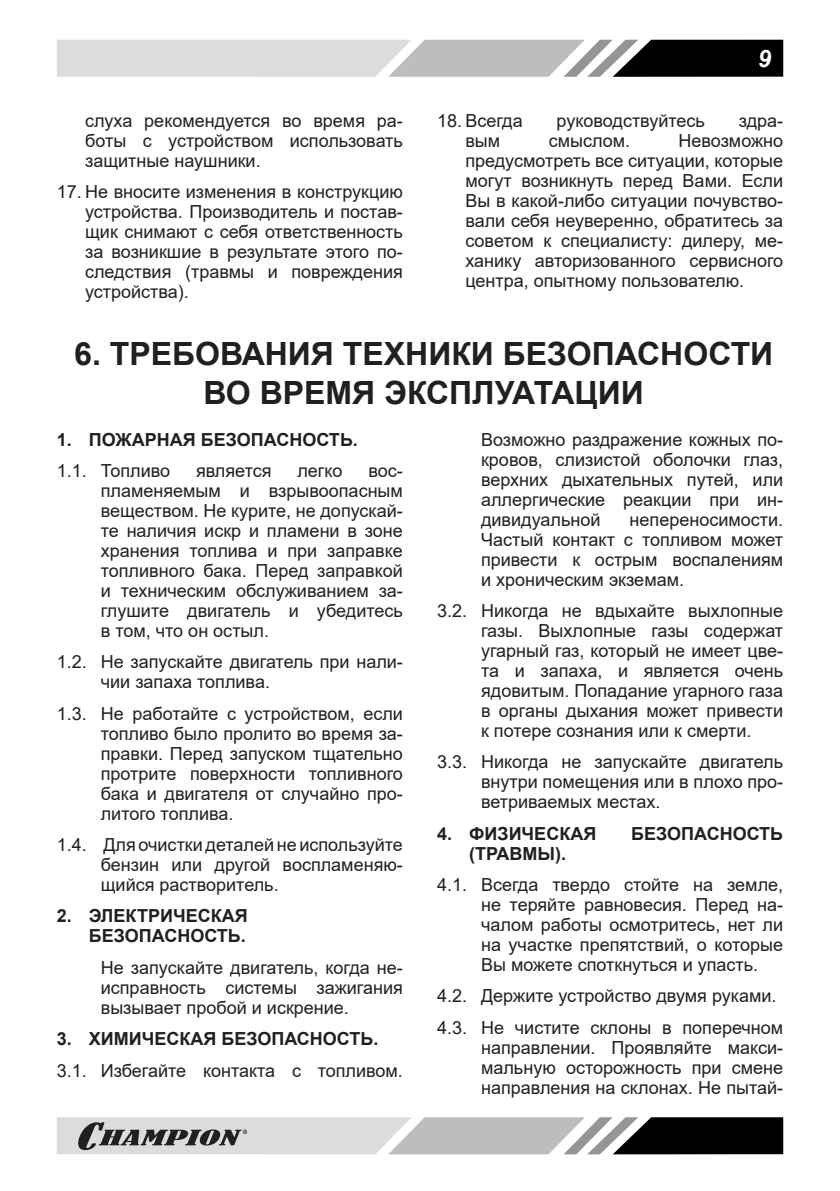
<style>
.page{position:relative;width:840px;height:1191px;background:#fff}
.page>*{position:absolute;margin:0;border:0;box-sizing:border-box;transform-origin:0 0}
.t1{font:700 32px/38.4px "Arial";color:#221f1f;text-align:center}
.t2{font:italic 700 24px "Arial";color:#fff}
.t3{font:18px/20px "Arial";color:#221f1f;text-align:justify}
.t4{font:700 18px/20px "Arial";color:#221f1f;text-align:right}
</style>
<div class="page">
<svg style="left:57px;top:40px;width:725px;height:37px;background:#a7a8a9"></svg>
<svg style="left:57px;top:1117px;width:725px;height:37px;background:#9b9c9d"></svg>
<p class="t3" style="left:85px;top:110px;width:319px">слуха рекомендуется во время ра&shy;боты с устройством использовать защитные наушники.</p>
<p class="t3" style="left:85px;top:181px;width:319px;text-indent:-28px">17. Не вносите изменения в конструкцию устройства. Производитель и постав&shy;щик снимают с себя ответственность за возникшие в результате этого по&shy;следствия (травмы и повреждения устройства).</p>
<h2 class="t2" style="left:757px;top:44px;width:15px">9</h2>
<p class="t3" style="left:437px;top:110px;width:87px">18. Всегда</p>
<p class="t3" style="left:556px;top:110px;width:150px">руководствуйтесь</p>
<p class="t3" style="left:738px;top:110px;width:46px">здра-</p>
<p class="t3" style="left:465px;top:130px;width:36px">вым</p>
<p class="t3" style="left:548px;top:130px;width:83px">смыслом.</p>
<p class="t3" style="left:465px;top:130px;width:319px;text-indent:213px">Невозможно предусмотреть все ситуации, которые могут возникнуть перед Вами. Если Вы в какой-либо ситуации почувство&shy;вали себя неуверенно, обратитесь за советом к специалисту: дилеру, ме&shy;ханику авторизованного сервисного центра, опытному пользователю.</p>
<h1 class="t1" style="left:74px;top:335px;width:700px">6. ТРЕБОВАНИЯ ТЕХНИКИ БЕЗОПАСНОСТИ<br>ВО ВРЕМЯ ЭКСПЛУАТАЦИИ</h1>
<p class="t4" style="left:57px;top:429px;width:302px">1. ПОЖАРНАЯ БЕЗОПАСНОСТЬ.</p>
<p class="t3" style="left:57px;top:460px;width:115px">1.1. Топливо</p>
<p class="t3" style="left:196px;top:460px;width:77px">является</p>
<p class="t3" style="left:297px;top:460px;width:47px">легко</p>
<p class="t3" style="left:481px;top:429px;width:303px">Возможно раздражение кожных по&shy;кровов, слизистой оболочки глаз, верхних дыхательных путей, или аллергические реакции при ин&shy;дивидуальной</p>
<p class="t3" style="left:101px;top:460px;width:303px;text-indent:267px">вос&shy;пламеняемым и взрывоопасным веществом. Не курите, не допускай&shy;те наличия искр и пламени в зоне хранения топлива и при заправке топливного бака. Перед заправкой и техническим обслуживанием за&shy;глушите двигатель и убедитесь в том, что он остыл.</p>
<p class="t3" style="left:101px;top:652px;width:303px;text-indent:-44px">1.2. Не запускайте двигатель при нали&shy;чии запаха топлива.</p>
<p class="t3" style="left:101px;top:703px;width:303px;text-indent:-44px">1.3. Не работайте с устройством, если топливо было пролито во время за&shy;правки. Перед запуском тщательно протрите поверхности топливного бака и двигателя от случайно про&shy;литого топлива.</p>
<p class="t3" style="left:101px;top:834px;width:303px;text-indent:-44px">1.4. Для очистки деталей не используйте бензин или другой воспламеняю&shy;щийся растворитель.</p>
<p class="t4" style="left:57px;top:906px;width:192px">2. ЭЛЕКТРИЧЕСКАЯ<br>БЕЗОПАСНОСТЬ.</p>
<p class="t3" style="left:101px;top:957px;width:303px">Не запускайте двигатель, когда не&shy;исправность системы зажигания вызывает пробой и искрение.</p>
<p class="t4" style="left:57px;top:1029px;width:323px">3. ХИМИЧЕСКАЯ БЕЗОПАСНОСТЬ.</p>
<p class="t3" style="left:57px;top:1060px;width:347px">3.1. Избегайте контакта с топливом.</p>
<p class="t3" style="left:481px;top:509px;width:303px;text-indent:148px">непереносимости.<br>Частый контакт с топливом может привести к острым воспалениям и хроническим экземам.</p>
<p class="t3" style="left:481px;top:600px;width:303px;text-indent:-44px">3.2. Никогда не вдыхайте выхлопные газы. Выхлопные газы содержат угарный газ, который не имеет цве&shy;та и запаха, и является очень ядовитым. Попадание угарного газа в органы дыхания может привести к потере сознания или к смерти.</p>
<p class="t3" style="left:481px;top:752px;width:303px;text-indent:-44px">3.3. Никогда не запускайте двигатель внутри помещения или в плохо про&shy;ветриваемых местах.</p>
<p class="t4" style="left:437px;top:823px;width:161px">4. ФИЗИЧЕСКАЯ</p>
<p class="t4" style="left:630px;top:823px;width:153px">БЕЗОПАСНОСТЬ</p>
<p class="t4" style="left:469px;top:843px;width:99px">(ТРАВМЫ).</p>
<p class="t3" style="left:481px;top:874px;width:303px;text-indent:-44px">4.1. Всегда твердо стойте на земле, не теряйте равновесия. Перед на&shy;чалом работы осмотритесь, нет ли на участке препятствий, о которые Вы можете споткнуться и упасть.</p>
<p class="t3" style="left:437px;top:980px;width:347px;line-height:31.4px">4.2. Держите устройство двумя руками.<br>4.3. Не чистите склоны в поперечном</p>
<p class="t3" style="left:481px;top:1037px;width:303px">направлении. Проявляйте макси&shy;мальную осторожность при смене направления на склонах. Не пытай-</p>
</div>
